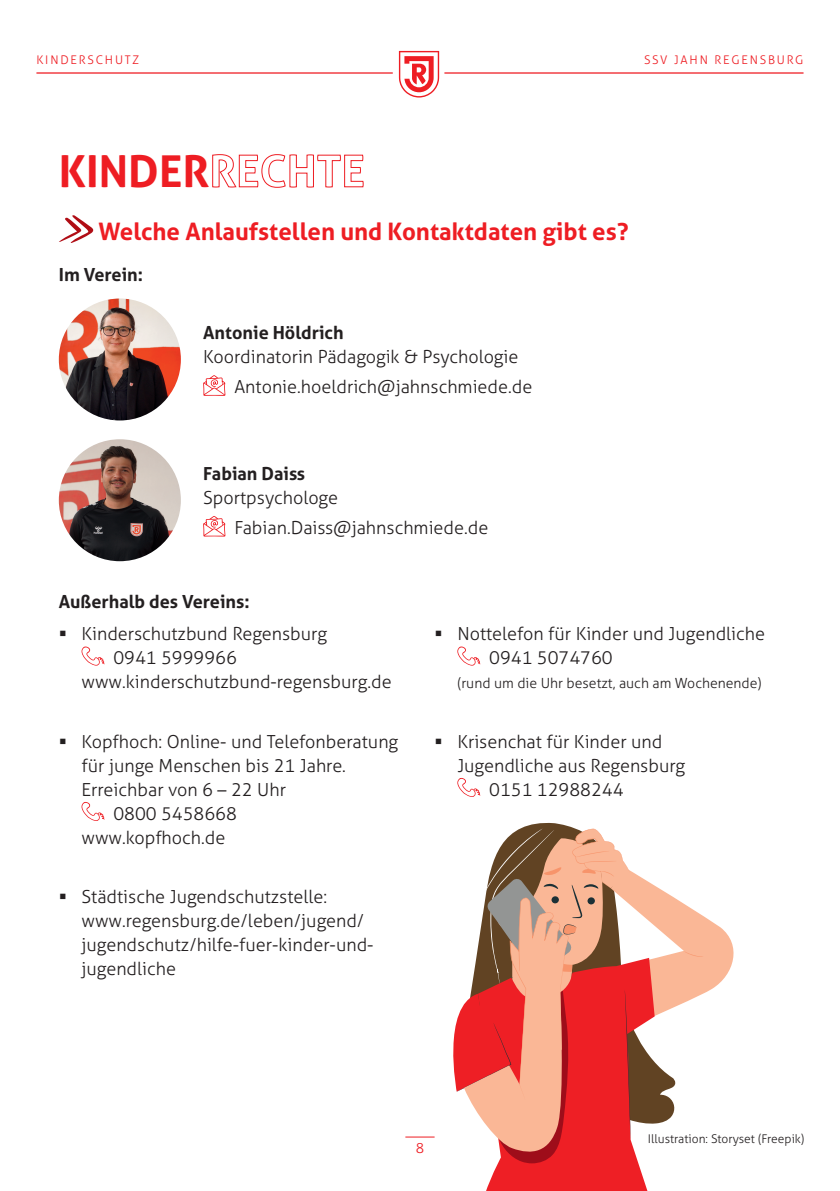
<style>
.page{position:relative;width:840px;height:1191px;background:#fff}
.page>*{position:absolute;margin:0;border:0;box-sizing:border-box;transform-origin:0 0}
.t1{font:700 44px "Aller";color:#ee1d23}
.t2{font:700 24px "Aller";color:#ee1d23}
.t3{font:300 18px/24px "Aller";color:#231f20}
.t4{font:700 18px "Aller";color:#231f20}
.t5{font:300 14px "Aller";color:#231f20}
.t6{font:300 14px "Aller";color:#ee1d23}
.t7{font:300 12px "Aller";color:#231f20}
.t8{font:300 12px "Aller";letter-spacing:.15em;color:#ee1d23}
</style>
<div class="page">
<svg style="left:398px;top:50px;width:42px;height:48px"></svg>
<hr style="left:36px;top:72px;width:356px;height:2px;background:#ee1d23">
<hr style="left:444px;top:72px;width:359px;height:2px;background:#ee1d23">
<svg style="left:405px;top:1136px;width:29px;height:1px"></svg>
<svg style="left:59px;top:215px;width:35px;height:28px"></svg>
<svg style="left:81px;top:646px;width:23px;height:19px"></svg>
<svg style="left:81px;top:802px;width:23px;height:19px"></svg>
<svg style="left:457px;top:646px;width:23px;height:19px"></svg>
<svg style="left:457px;top:777px;width:23px;height:20px"></svg>
<svg style="left:203px;top:375px;width:22px;height:21px"></svg>
<svg style="left:203px;top:516px;width:22px;height:20px"></svg>
<img style="left:59px;top:298px;width:122px;height:122px;border-radius:61px">
<img style="left:59px;top:439px;width:122px;height:122px;border-radius:61px">
<svg style="left:453px;top:828px;width:281px;height:363px"></svg>
<p class="t8" style="left:36px;top:53px;width:104px">KINDERSCHUTZ</p>
<p class="t8" style="left:643px;top:53px;width:161px">SSV JAHN REGENSBURG</p>
<h1 class="t1" style="left:59px;top:144px;width:307px">KINDERRECHTE</h1>
<h2 class="t2" style="left:98px;top:217px;width:531px">Welche Anlaufstellen und Kontaktdaten gibt es?</h2>
<p class="t4" style="left:59px;top:264px;width:86px">Im Verein:</p>
<p class="t4" style="left:203px;top:322px;width:142px">Antonie Höldrich</p>
<p class="t3" style="left:234px;top:342px;width:299px;line-height:29.6px;text-indent:-31px">Koordinatorin Pädagogik &amp; Psychologie<br>Antonie.hoeldrich@jahnschmiede.de</p>
<p class="t4" style="left:203px;top:462px;width:103px">Fabian Daiss</p>
<p class="t3" style="left:234px;top:483px;width:255px;line-height:29.6px;text-indent:-31px">Sportpsychologe<br>Fabian.Daiss@jahnschmiede.de</p>
<p class="t4" style="left:59px;top:590px;width:192px">Außerhalb des Vereins:</p>
<p class="t3" style="left:81px;top:622px;width:247px">Kinderschutzbund Regensburg</p>
<p class="t3" style="left:113px;top:646px;width:125px">0941 5999966</p>
<p class="t3" style="left:81px;top:670px;width:311px">www.kinderschutzbund-regensburg.de</p>
<p class="t3" style="left:81px;top:729px;width:318px">Kopfhoch: Online- und Telefonberatung</p>
<p class="t3" style="left:81px;top:753px;width:266px">für junge Menschen bis 21 Jahre.</p>
<p class="t3" style="left:81px;top:777px;width:206px">Erreichbar von 6 – 22 Uhr</p>
<p class="t3" style="left:113px;top:801px;width:125px">0800 5458668</p>
<p class="t3" style="left:81px;top:825px;width:145px">www.kopfhoch.de</p>
<p class="t3" style="left:81px;top:884px;width:293px">Städtische Jugendschutzstelle: www.regensburg.de/leben/jugend/ jugendschutz/hilfe-fuer-kinder-und&shy;jugendliche</p>
<p class="t3" style="left:489px;top:622px;width:277px;text-indent:-32px">Nottelefon für Kinder und Jugendliche<br>0941 5074760</p>
<p class="t5" style="left:457px;top:675px;width:305px">(rund um die Uhr besetzt, auch am Wochenende)</p>
<p class="t3" style="left:457px;top:729px;width:206px">Krisenchat für Kinder und</p>
<p class="t3" style="left:457px;top:753px;width:229px">Jugendliche aus Regensburg</p>
<p class="t3" style="left:489px;top:777px;width:136px">0151 12988244</p>
<p class="t6" style="left:415px;top:1139px;width:10px">8</p>
<p class="t7" style="left:647px;top:1132px;width:158px">Illustration: Storyset (Freepik)</p>
</div>
